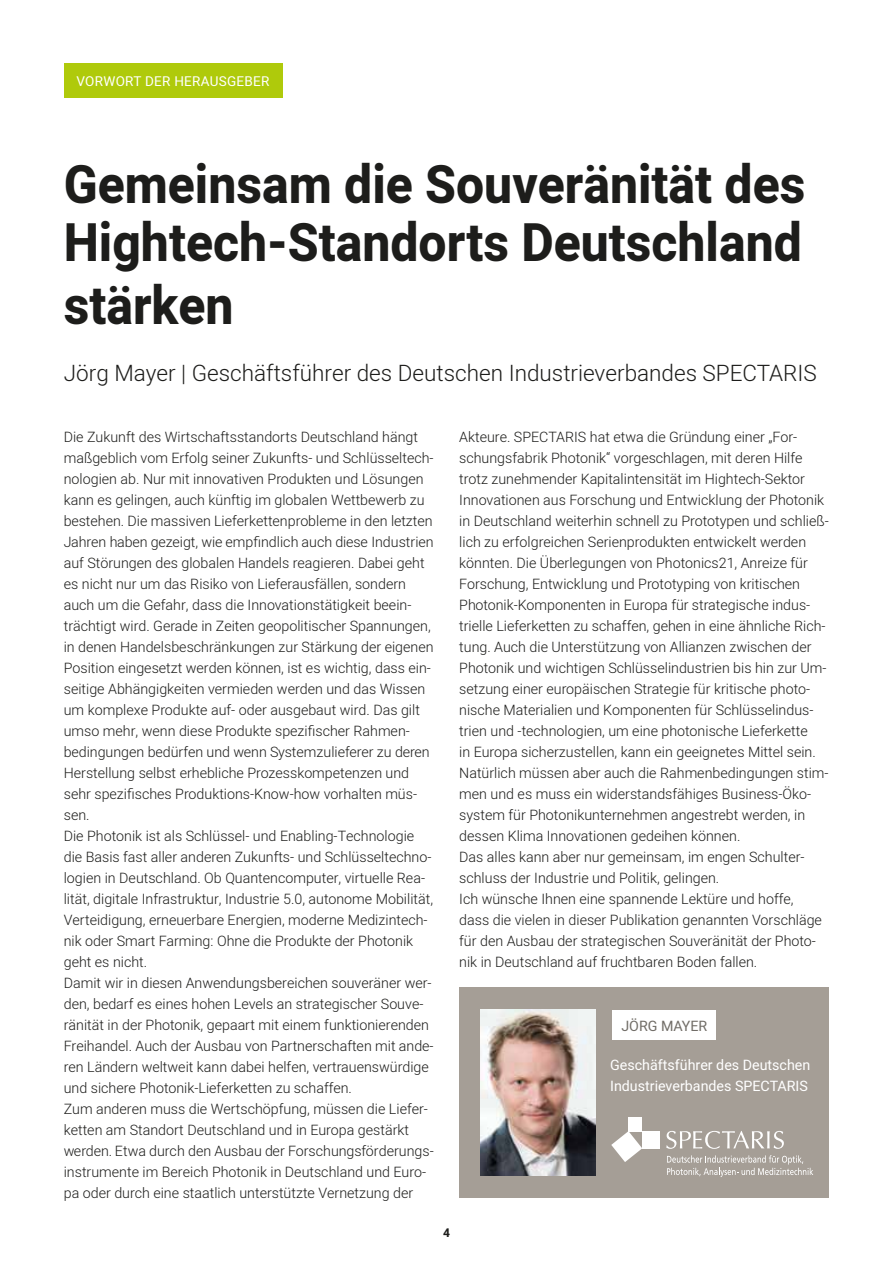
<style>
.page{position:relative;width:893px;height:1263px;background:#fff}
.page>*{position:absolute;margin:0;border:0;box-sizing:border-box;transform-origin:0 0}
.t1{font:800 52.5px/58.5px "Heebo";color:#1d1d1b;scale:.95 1}
.t2{font:300 22.5px "Heebo";color:#1d1d1b}
.t3{font:300 14.25px/21px "Heebo";color:#1d1d1b}
.t4{font:14.25px/21px "Heebo";color:#fff}
.t5{font:14.25px "Heebo";color:#716d67}
.t6{font:13.5px "Heebo";letter-spacing:.02em;color:#fff}
.t7{font:700 12px "Heebo";color:#1d1d1b}
</style>
<div class="page">
<div style="left:64px;top:64px;width:218px;height:34px;background:#afca0b"></div>
<div style="left:459px;top:988px;width:370px;height:210px;background:#a59e96"></div>
<img style="left:480px;top:1010px;width:115px;height:166px">
<div style="left:613px;top:1010px;width:103px;height:29px;background:#fff"></div>
<svg style="left:667px;top:1155px;width:146px;height:22px"></svg>
<svg style="left:611px;top:1131px;width:31px;height:31px"></svg>
<svg style="left:666px;top:1131px;width:118px;height:18px"></svg>
<div style="left:642px;top:1131px;width:18px;height:17px;background:#fff"></div>
<div style="left:628px;top:1117px;width:14px;height:14px;background:#fff"></div>
<p class="t6" style="left:77px;top:72px;width:194px">VORWORT DER HERAUSGEBER</p>
<h1 class="t1" style="left:64px;top:156px;width:782px">Gemeinsam die Souveränität des<br>Hightech-Standorts Deutschland</h1>
<h1 class="t1" style="left:64px;top:278px;width:180px">stärken</h1>
<h2 class="t2" style="left:64px;top:358px;width:755px">Jörg Mayer | Geschäftsführer des Deutschen Industrieverbandes SPECTARIS</h2>
<p class="t3" style="left:64px;top:426px;width:371px">Die Zukunft des Wirtschaftsstandorts Deutschland hängt maßgeblich vom Erfolg seiner Zukunfts- und Schlüsseltech&shy;nologien ab. Nur mit innovativen Produkten und Lösungen kann es gelingen, auch künftig im globalen Wettbewerb zu bestehen. Die massiven Lieferkettenprobleme in den letzten Jahren haben gezeigt, wie empfindlich auch diese Industrien auf Störungen des globalen Handels reagieren. Dabei geht es nicht nur um das Risiko von Lieferausfällen, sondern auch um die Gefahr, dass die Innovationstätigkeit beein&shy;trächtigt wird. Gerade in Zeiten geopolitischer Spannungen, in denen Handelsbeschränkungen zur Stärkung der eigenen Position eingesetzt werden können, ist es wichtig, dass ein&shy;seitige Abhängigkeiten vermieden werden und das Wissen um komplexe Produkte auf- oder ausgebaut wird. Das gilt umso mehr, wenn diese Produkte spezifischer Rahmen&shy;bedingungen bedürfen und wenn Systemzulieferer zu deren Herstellung selbst erhebliche Prozesskompetenzen und sehr spezifisches Produktions-Know-how vorhalten müs&shy;sen.<br>Die Photonik ist als Schlüssel- und Enabling-Technologie die Basis fast aller anderen Zukunfts- und Schlüsseltechno&shy;logien in Deutschland. Ob Quantencomputer, virtuelle Rea&shy;lität, digitale Infrastruktur, Industrie 5.0, autonome Mobilität, Verteidigung, erneuerbare Energien, moderne Medizintech&shy;nik oder Smart Farming: Ohne die Produkte der Photonik geht es nicht.<br>Damit wir in diesen Anwendungsbereichen souveräner wer&shy;den, bedarf es eines hohen Levels an strategischer Souve&shy;ränität in der Photonik, gepaart mit einem funktionierenden Freihandel. Auch der Ausbau von Partnerschaften mit ande&shy;ren Ländern weltweit kann dabei helfen, vertrauenswürdige und sichere Photonik-Lieferketten zu schaffen.<br>Zum anderen muss die Wertschöpfung, müssen die Liefer&shy;ketten am Standort Deutschland und in Europa gestärkt werden. Etwa durch den Ausbau der Forschungsförderungs&shy;instrumente im Bereich Photonik in Deutschland und Euro&shy;pa oder durch eine staatlich unterstützte Vernetzung der</p>
<p class="t3" style="left:459px;top:426px;width:371px">Akteure. SPECTARIS hat etwa die Gründung einer „For&shy;schungsfabrik Photonik“ vorgeschlagen, mit deren Hilfe trotz zunehmender Kapitalintensität im Hightech-Sektor Innovationen aus Forschung und Entwicklung der Photonik in Deutschland weiterhin schnell zu Prototypen und schließ&shy;lich zu erfolgreichen Serienprodukten entwickelt werden könnten. Die Überlegungen von Photonics21, Anreize für Forschung, Entwicklung und Prototyping von kritischen Photonik-Komponenten in Europa für strategische indus&shy;trielle Lieferketten zu schaffen, gehen in eine ähnliche Rich&shy;tung. Auch die Unterstützung von Allianzen zwischen der Photonik und wichtigen Schlüsselindustrien bis hin zur Um&shy;setzung einer europäischen Strategie für kritische photo&shy;nische Materialien und Komponenten für Schlüsselindus&shy;trien und -technologien, um eine photonische Lieferkette<br>in Europa sicherzustellen, kann ein geeignetes Mittel sein.<br>Natürlich müssen aber auch die Rahmenbedingungen stim&shy;men und es muss ein widerstandsfähiges Business-Öko&shy;system für Photonikunternehmen angestrebt werden, in dessen Klima Innovationen gedeihen können.<br>Das alles kann aber nur gemeinsam, im engen Schulter&shy;schluss der Industrie und Politik, gelingen.<br>Ich wünsche Ihnen eine spannende Lektüre und hoffe,<br>dass die vielen in dieser Publikation genannten Vorschläge für den Ausbau der strategischen Souveränität der Photo&shy;nik in Deutschland auf fruchtbaren Boden fallen.</p>
<p class="t5" style="left:621px;top:1016px;width:87px">JÖRG MAYER</p>
<p class="t4" style="left:610px;top:1054px;width:202px">Geschäftsführer des Deutschen<br>Industrieverbandes SPECTARIS</p>
<p class="t7" style="left:443px;top:1225px;width:8px">4</p>
</div>
